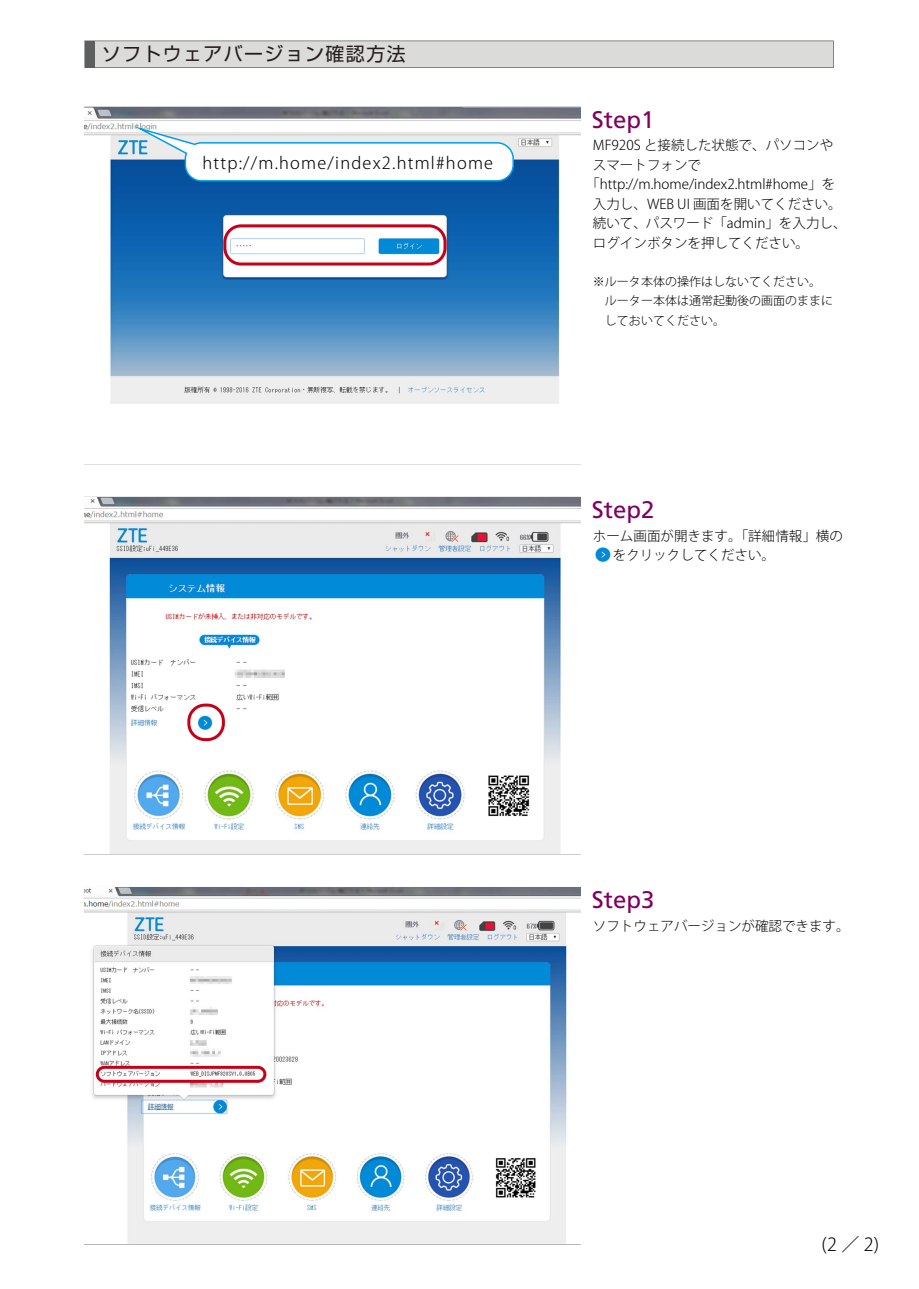
<style>
.page{position:relative;width:919px;height:1289px;background:#fff}
.page>*{position:absolute;margin:0;border:0;box-sizing:border-box;transform-origin:0 0}
.t1{font:24px "Frutiger LT Pro";color:#7f0060}
.t2{font:18.9px "Shin Go Pr 6 N";letter-spacing:.075em;color:#251e1c}
.t3{font:300 18px "Koz Go Pr 6 N";color:#000}
.t4{font:300 16.5px "Koz Go Pr 6 N";letter-spacing:.075em;color:#000}
.t5{font:300 13.5px/19.5px "Koz Go Pr 6 N";color:#000}
.t6{font:300 12px/19.5px "Koz Go Pr 6 N";color:#000;text-align:justify}
</style>
<div class="page">
<svg style="left:84px;top:41px;width:749px;height:27px;background:#d6d6d5"></svg>
<div style="left:85px;top:41px;width:10px;height:26px;background:#5d5e5e"></div>
<img style="left:85px;top:107px;width:495px;height:297px">
<img style="left:85px;top:497px;width:495px;height:356px">
<img style="left:85px;top:887px;width:495px;height:356px">
<svg style="left:127px;top:123px;width:387px;height:59px"></svg>
<img style="left:595px;top:547px;width:16px;height:16px">
<div style="left:223px;top:224px;width:223px;height:41px;border:3px solid #c50018;border-radius:16px"></div>
<div style="left:187px;top:703px;width:38px;height:38px;border:3px solid #c50018;border-radius:16px"></div>
<div style="left:96px;top:1065px;width:170px;height:17px;border:3px solid #c50018;border-radius:7px"></div>
<h2 class="t2" style="left:102px;top:39px;width:305px">ソフトウェアバージョン確認方法</h2>
<p class="t4" style="left:202px;top:153px;width:292px">http://m.home/index2.html#home</p>
<h1 class="t1" style="left:592px;top:105px;width:64px">Step1</h1>
<p class="t5" style="left:593px;top:136px;width:242px">MF920S と接続した状態で、パソコンや</p>
<p class="t5" style="left:593px;top:155px;width:109px">スマートフォンで</p>
<p class="t5" style="left:586px;top:175px;width:250px">「http://m.home/index2.html#home」を</p>
<p class="t5" style="left:593px;top:194px;width:250px">入力し、WEB UI 画面を開いてください。</p>
<p class="t5" style="left:593px;top:214px;width:255px">続いて、パスワード「admin」を入力し、</p>
<p class="t5" style="left:593px;top:233px;width:217px">ログインボタンを押してください。</p>
<p class="t6" style="left:593px;top:272px;width:241px">※ルータ本体の操作はしないてください。　　ルーター本体は通常起動後の画面のままに　しておいてください。</p>
<h1 class="t1" style="left:592px;top:495px;width:64px">Step2</h1>
<p class="t5" style="left:593px;top:526px;width:251px">ホーム画面が開きます。「詳細情報」横の　 をクリックしてください。</p>
<h1 class="t1" style="left:592px;top:885px;width:64px">Step3</h1>
<p class="t5" style="left:593px;top:916px;width:258px">ソフトウェアバージョンが確認できます。</p>
<h3 class="t3" style="left:821px;top:1234px;width:59px">(2 ／ 2)</h3>
</div>
